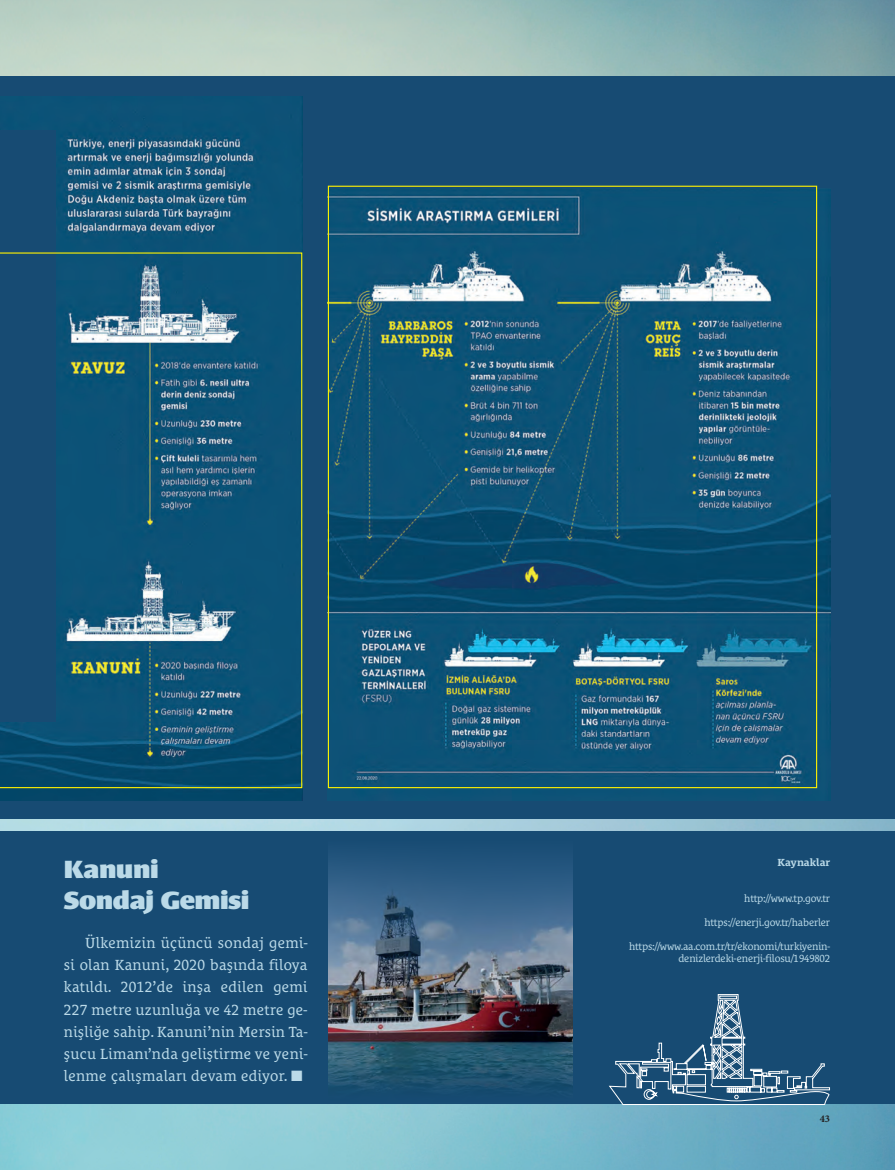
<style>
.page{position:relative;width:895px;height:1170px;background:#fff}
.page>*{position:absolute;margin:0;border:0;box-sizing:border-box;transform-origin:0 0}
.t1{font:900 25.5px/30.6px "Le Monde Sans Pro";letter-spacing:-.02em;color:#bbdae8}
.t2{font:15px/22.4px "Le Monde Courrier Pro";letter-spacing:.02em;color:#bbdae8;text-align:justify}
.t3{font:10.5px/12px "Le Monde Courrier Pro";letter-spacing:-.015em;color:#bbdae8;text-align:right}
.t4{font:700 10.5px "Le Monde Courrier Pro";color:#bbdae8}
.t5{font:700 10.35px "Minion Pro";color:#231f20}
</style>
<div class="page">
<img style="left:0;top:0;width:894px;height:1170px">
<div style="left:0;top:77px;width:894px;height:742px;background:#174b73"></div>
<img style="left:327px;top:188px;width:502px;height:613px">
<img style="left:0;top:96px;width:302px;height:705px">
<div style="left:0;top:130px;width:55px;height:591px;background:#174b73"></div>
<svg style="left:0;top:252px;width:302px;height:536px"></svg>
<div style="left:0;top:831px;width:894px;height:272px;background:#174b73"></div>
<img style="left:328px;top:856px;width:244px;height:233px">
<svg style="left:608px;top:994px;width:221px;height:110px"></svg>
<h1 class="t1" style="left:64px;top:852px;width:187px">Kanuni<br>Sondaj Gemisi</h1>
<p class="t2" style="left:64px;top:929px;width:245px;text-indent:21px">Ülkemizin üçüncü sondaj gemi&shy;si olan Kanuni, 2020 başında filoya katıldı. 2012’de inşa edilen gemi 227 metre uzunluğa ve 42 metre ge&shy;nişliğe sahip. Kanuni’nin Mersin Ta&shy;şucu Limanı’nda geliştirme ve yeni&shy;lenme çalışmaları devam ediyor. ■</p>
<p class="t4" style="left:777px;top:854px;width:54px">Kaynaklar</p>
<p class="t3" style="left:744px;top:891px;width:87px">http://www.tp.gov.tr</p>
<p class="t3" style="left:704px;top:915px;width:127px">https://enerji.gov.tr/haberler</p>
<p class="t3" style="left:628px;top:939px;width:202px">https://www.aa.com.tr/tr/ekonomi/turkiyenin&shy;denizlerdeki-enerji-filosu/1949802</p>
<p class="t5" style="left:819px;top:1111px;width:12px">43</p>
</div>
